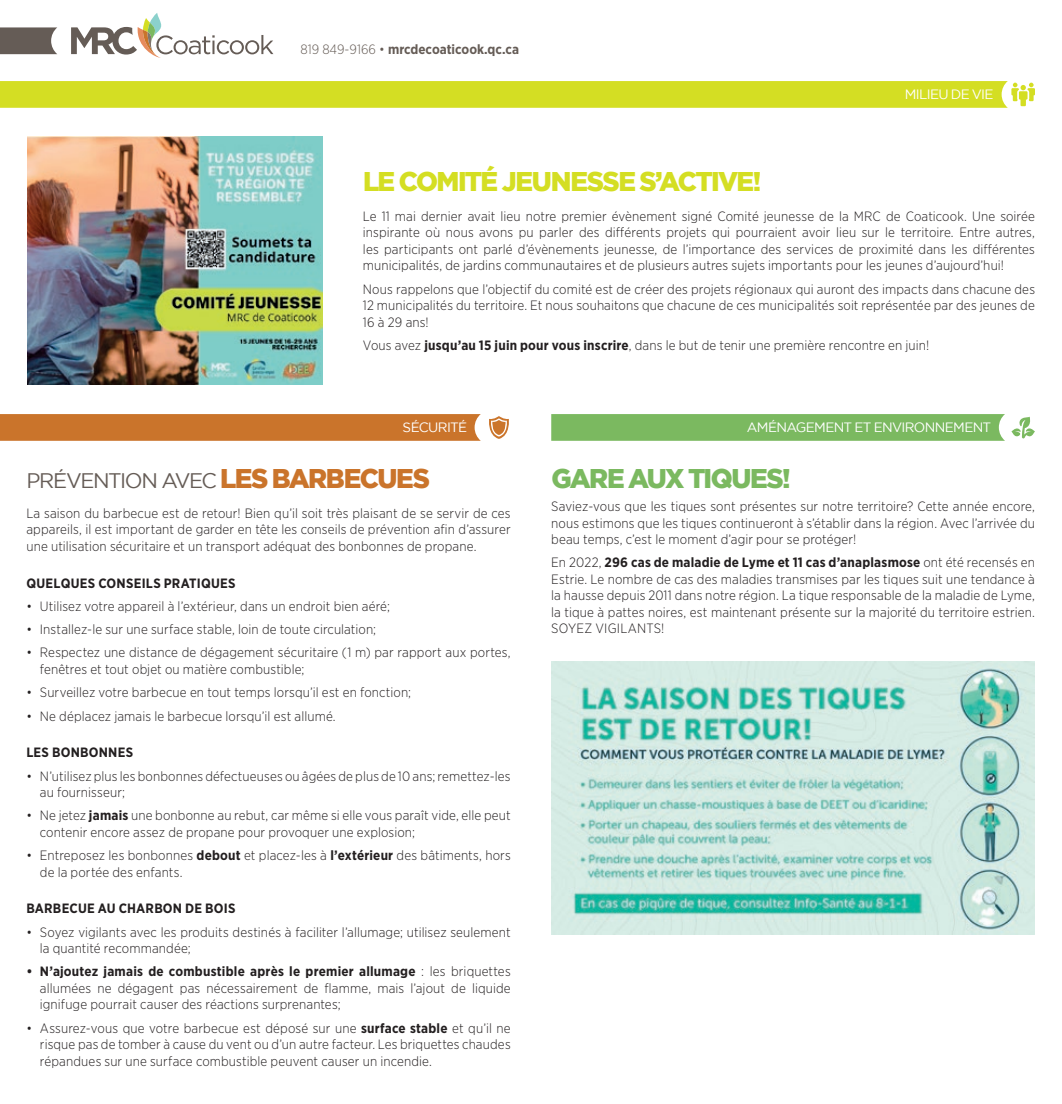
<style>
.page{position:relative;width:1062px;height:1104px;background:#fff}
.page>*{position:absolute;margin:0;border:0;box-sizing:border-box;transform-origin:0 0}
.t1{font:900 27px "Gotham";letter-spacing:-.055em;color:#d4de23}
.t2{font:900 27px "Gotham";letter-spacing:-.06em;color:#7bb960}
.t3{font:21px "Gotham";letter-spacing:-.07em;color:#655c56}
.t4{font:300 13.5px/16.5px "Gotham Narrow";letter-spacing:.01em;color:#231f20;text-align:justify}
.t5{font:700 13.5px "Gotham Narrow";letter-spacing:.02em;color:#231f20}
.t6{font:13.5px "Gotham";letter-spacing:-.05em;color:#fff}
.t7{font:700 13.5px "Gotham Narrow";color:#655c56}
.s1{font-weight:300}
.s2{font-weight:700}
.s3{font-weight:900;font-size:27px;color:#ca742b}
</style>
<div class="page">
<svg style="left:71px;top:13px;width:202px;height:45px"></svg>
<svg style="left:0;top:27px;width:57px;height:27px;background:#726964"></svg>
<div style="left:551px;top:414px;width:454px;height:26px;background:#7bb960"></div>
<svg style="left:1011px;top:416px;width:24px;height:22px"></svg>
<div style="left:0;top:414px;width:481px;height:26px;background:#ca742b"></div>
<svg style="left:489px;top:416px;width:20px;height:23px"></svg>
<img style="left:551px;top:661px;width:484px;height:272px">
<img style="left:27px;top:137px;width:295px;height:247px">
<svg style="left:0;top:81px;width:1035px;height:27px;background:#d5de29"></svg>
<p class="t7" style="left:300px;top:41px;width:220px"><span class="s1">819 849-9166 •</span> mrcdecoaticook.qc.ca</p>
<p class="t6" style="left:905px;top:87px;width:90px">MILIEU DE VIE</p>
<h1 class="t1" style="left:363px;top:166px;width:400px">LE COMITÉ JEUNESSE S’ACTIVE!</h1>
<p class="t4" style="left:363px;top:207px;width:674px">Le 11 mai dernier avait lieu notre premier évènement signé Comité jeunesse de la MRC de Coaticook. Une soirée inspirante où nous avons pu parler des différents projets qui pourraient avoir lieu sur le territoire. Entre autres, les participants ont parlé d’évènements jeunesse, de l’importance des services de proximité dans les différentes municipalités, de jardins communautaires et de plusieurs autres sujets importants pour les jeunes d’aujourd’hui!</p>
<p class="t4" style="left:363px;top:280px;width:674px">Nous rappelons que l’objectif du comité est de créer des projets régionaux qui auront des impacts dans chacune des 12 municipalités du territoire. Et nous souhaitons que chacune de ces municipalités soit représentée par des jeunes de 16 à 29 ans!</p>
<p class="t4" style="left:363px;top:336px;width:568px">Vous avez <span class="s2">jusqu’au 15 juin pour vous inscrire</span>, dans le but de tenir une première rencontre en juin!</p>
<p class="t6" style="left:403px;top:420px;width:66px">SÉCURITÉ</p>
<p class="t6" style="left:747px;top:420px;width:246px">AMÉNAGEMENT ET ENVIRONNEMENT</p>
<h1 class="t2" style="left:551px;top:462px;width:241px">GARE AUX TIQUES!</h1>
<p class="t4" style="left:551px;top:497px;width:485px">Saviez-vous que les tiques sont présentes sur notre territoire? Cette année encore, nous estimons que les tiques continueront à s’établir dans la région. Avec l’arrivée du beau temps, c’est le moment d’agir pour se protéger!</p>
<p class="t4" style="left:551px;top:554px;width:485px">En 2022, <span class="s2">296 cas de maladie de Lyme et 11 cas d’anaplasmose</span> ont été recensés en Estrie. Le nombre de cas des maladies transmises par les tiques suit une tendance à la hausse depuis 2011 dans notre région. La tique responsable de la maladie de Lyme, la tique à pattes noires, est maintenant présente sur la majorité du territoire estrien.<br>SOYEZ VIGILANTS!</p>
<h2 class="t3" style="left:27px;top:468px;width:405px">PRÉVENTION AVEC <span class="s3">LES BARBECUES</span></h2>
<p class="t4" style="left:26px;top:504px;width:486px">La saison du barbecue est de retour! Bien qu’il soit très plaisant de se servir de ces appareils, il est important de garder en tête les conseils de prévention afin d’assurer une utilisation sécuritaire et un transport adéquat des bonbonnes de propane.</p>
<p class="t5" style="left:26px;top:574px;width:211px">QUELQUES CONSEILS PRATIQUES</p>
<p class="t4" style="left:26px;top:597px;width:365px">• Utilisez votre appareil à l’extérieur, dans un endroit bien aéré;</p>
<p class="t4" style="left:26px;top:620px;width:351px">• Installez-le sur une surface stable, loin de toute circulation;</p>
<p class="t4" style="left:40px;top:644px;width:472px;text-indent:-14px">• Respectez une distance de dégagement sécuritaire (1 m) par rapport aux portes, fenêtres et tout objet ou matière combustible;</p>
<p class="t4" style="left:26px;top:683px;width:386px">• Surveillez votre barbecue en tout temps lorsqu’il est en fonction;</p>
<p class="t4" style="left:26px;top:707px;width:311px">• Ne déplacez jamais le barbecue lorsqu’il est allumé.</p>
<p class="t5" style="left:26px;top:743px;width:108px">LES BONBONNES</p>
<p class="t4" style="left:40px;top:767px;width:472px;text-indent:-14px">• N’utilisez plus les bonbonnes défectueuses ou âgées de plus de 10 ans; remettez-les au fournisseur;</p>
<p class="t4" style="left:40px;top:806px;width:472px;text-indent:-14px">• Ne jetez <span class="s2">jamais</span> une bonbonne au rebut, car même si elle vous paraît vide, elle peut contenir encore assez de propane pour provoquer une explosion;</p>
<p class="t4" style="left:40px;top:846px;width:472px;text-indent:-14px">• Entreposez les bonbonnes <span class="s2">debout</span> et placez-les à <span class="s2">l’extérieur</span> des bâtiments, hors de la portée des enfants.</p>
<p class="t5" style="left:26px;top:899px;width:211px">BARBECUE AU CHARBON DE BOIS</p>
<p class="t4" style="left:40px;top:923px;width:472px;text-indent:-14px">• Soyez vigilants avec les produits destinés à faciliter l’allumage; utilisez seulement la quantité recommandée;</p>
<p class="t4" style="left:40px;top:962px;width:472px;text-indent:-14px"><span class="s2">• N’ajoutez jamais de combustible après le premier allumage</span> : les briquettes allumées ne dégagent pas nécessairement de flamme, mais l’ajout de liquide ignifuge pourrait causer des réactions surprenantes;</p>
<p class="t4" style="left:40px;top:1019px;width:472px;text-indent:-14px">• Assurez-vous que votre barbecue est déposé sur une <span class="s2">surface stable</span> et qu’il ne risque pas de tomber à cause du vent ou d’un autre facteur. Les briquettes chaudes répandues sur une surface combustible peuvent causer un incendie.</p>
</div>
